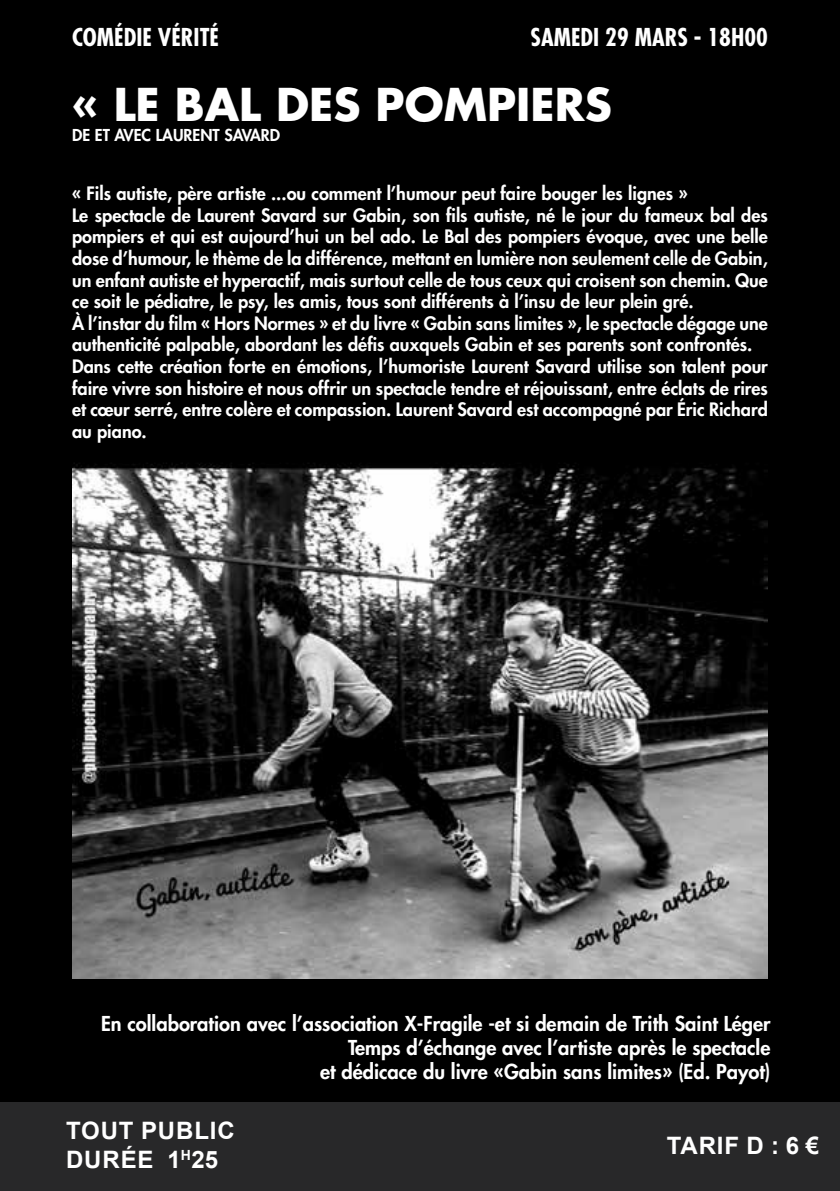
<style>
.page{position:relative;width:840px;height:1191px;background:#fff}
.page>*{position:absolute;margin:0;border:0;box-sizing:border-box;transform-origin:0 0}
.t1{font:700 44px "Futura";color:#fff}
.t2{font:700 24px/28.8px "Arial";letter-spacing:.035em;color:#fff}
.t3{font:700 condensed 24px "Futura";color:#fff}
.t4{font:800 20px/24px "Futura CE";color:#fff;text-align:right}
.t5{font:800 18px/21.6px "Futura CE";color:#fff}
.t6{font:800 16px "Futura CE";color:#fff}
</style>
<div class="page">
<div style="left:1px;top:0;width:838px;height:1191px;background:#000"></div>
<div style="left:0;top:1101px;width:839px;height:90px;background:#282829"></div>
<div style="left:0;top:364px;width:839px;height:737px;background:#000"></div>
<img style="left:72px;top:463px;width:695px;height:515px">
<h2 class="t3" style="left:72px;top:22px;width:148px">COMÉDIE VÉRITÉ</h2>
<h2 class="t3" style="left:530px;top:22px;width:239px">SAMEDI 29 MARS - 18H00</h2>
<h1 class="t1" style="left:72px;top:76px;width:541px">« LE BAL DES POMPIERS</h1>
<p class="t6" style="left:72px;top:124px;width:209px">DE ET AVEC LAURENT SAVARD</p>
<p class="t5" style="left:72px;top:182px;width:697px">« Fils autiste, père artiste ...ou comment l’humour peut faire bouger les lignes »<br>Le spectacle de Laurent Savard sur Gabin, son fils autiste, né le jour du fameux bal des pompiers et qui est aujourd’hui un bel ado. Le Bal des pompiers évoque, avec une belle dose d’humour, le thème de la différence, mettant en lumière non seulement celle de Gabin, un enfant autiste et hyperactif, mais surtout celle de tous ceux qui croisent son chemin. Que ce soit le pédiatre, le psy, les amis, tous sont différents à l’insu de leur plein gré.<br>À l’instar du film « Hors Normes » et du livre « Gabin sans limites », le spectacle dégage une authenticité palpable, abordant les défis auxquels Gabin et ses parents sont confrontés.<br>Dans cette création forte en émotions, l’humoriste Laurent Savard utilise son talent pour faire vivre son histoire et nous offrir un spectacle tendre et réjouissant, entre éclats de rires et cœur serré, entre colère et compassion. Laurent Savard est accompagné par Éric Richard au piano.</p>
<p class="t4" style="left:101px;top:1011px;width:670px">En collaboration avec l’association X-Fragile -et si demain de Trith Saint Léger<br>Temps d’échange avec l’artiste après le spectacle<br>et dédicace du livre «Gabin sans limites» (Ed. Payot)</p>
<h2 class="t2" style="left:66px;top:1116px;width:170px">TOUT PUBLIC<br>DURÉE 1<sup>H</sup>25</h2>
<h2 class="t2" style="left:72px;top:1131px;width:161px">DURÉE : 1<sup>H</sup>45</h2>
<h2 class="t2" style="left:583px;top:1131px;width:185px">TARIF A : 9,30 €</h2>
<h2 class="t2" style="left:666px;top:1131px;width:154px">TARIF D : 6 €</h2>
</div>
